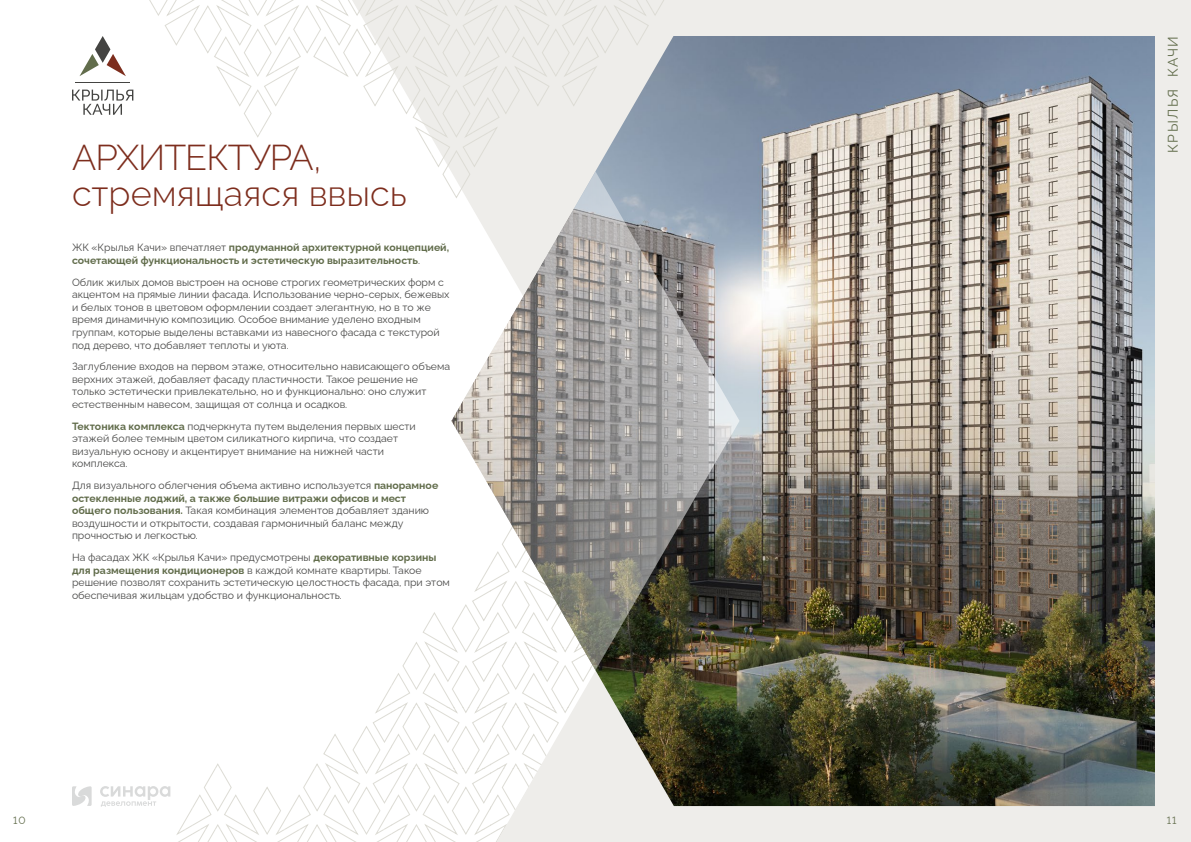
<style>
.page{position:relative;width:1191px;height:842px;background:#fff}
.page>*{position:absolute;margin:0;border:0;box-sizing:border-box;transform-origin:0 0}
.t1{font:300 36px/36px "Raleway";color:#7d2d1d}
.t2{font:14px "Raleway";letter-spacing:.1em;color:#626d4c}
.t3{font:10.5px/12.6px "Raleway";color:#484847}
.t4{font:700 10.5px/12.6px "Raleway";color:#626d4c}
.t5{font:10.5px "Raleway";color:#626d4c}
.s1{font-weight:400;color:#484847}
.s2{font-weight:700;color:#626d4c}
</style>
<div class="page">
<img style="left:72px;top:0;width:1119px;height:842px">
<h1 class="t1" style="left:72px;top:135px;width:336px">АРХИТЕКТУРА, стремящаяся ввысь</h1>
<p class="t4" style="left:72px;top:240px;width:379px"><span class="s1">ЖК «Крылья Качи» впечатляет</span> продуманной архитектурной концепцией, сочетающей функциональность и эстетическую выразительность<span class="s1">.</span></p>
<p class="t3" style="left:72px;top:275px;width:379px">Облик жилых домов выстроен на основе строгих геометрических форм с акцентом на прямые линии фасада. Использование черно-серых, бежевых и белых тонов в цветовом оформлении создает элегантную, но в то же время динамичную композицию. Особое внимание уделено входным группам, которые выделены вставками из навесного фасада с текстурой под дерево, что добавляет теплоты и уюта.</p>
<p class="t3" style="left:72px;top:359px;width:379px">Заглубление входов на первом этаже, относительно нависающего объема верхних этажей, добавляет фасаду пластичности. Такое решение не только эстетически привлекательно, но и функционально: оно служит естественным навесом, защищая от солнца и осадков.</p>
<p class="t3" style="left:72px;top:419px;width:345px"><span class="s2">Тектоника комплекса</span> подчеркнута путем выделения первых шести этажей более темным цветом силикатного кирпича, что создает визуальную основу и акцентирует внимание на нижней части комплекса.</p>
<p class="t3" style="left:72px;top:478px;width:368px">Для визуального облегчения объема активно используется <span class="s2">панорамное остекленные лоджий, а также большие витражи офисов и мест общего пользования.</span> Такая комбинация элементов добавляет зданию воздушности и открытости, создавая гармоничный баланс между прочностью и легкостью.</p>
<p class="t3" style="left:72px;top:550px;width:379px">На фасадах ЖК «Крылья Качи» предусмотрены <span class="s2">декоративные корзины для размещения кондиционеров</span> в каждой комнате квартиры. Такое решение позволят сохранить эстетическую целостность фасада, при этом обеспечивая жильцам удобство и функциональность.</p>
<h2 class="t2" style="left:1161px;top:153px;width:118px;rotate:-90deg">КРЫЛЬЯ КАЧИ</h2>
<p class="t5" style="left:13px;top:812px;width:14px">10</p>
<p class="t5" style="left:1166px;top:812px;width:11px">11</p>
</div>
